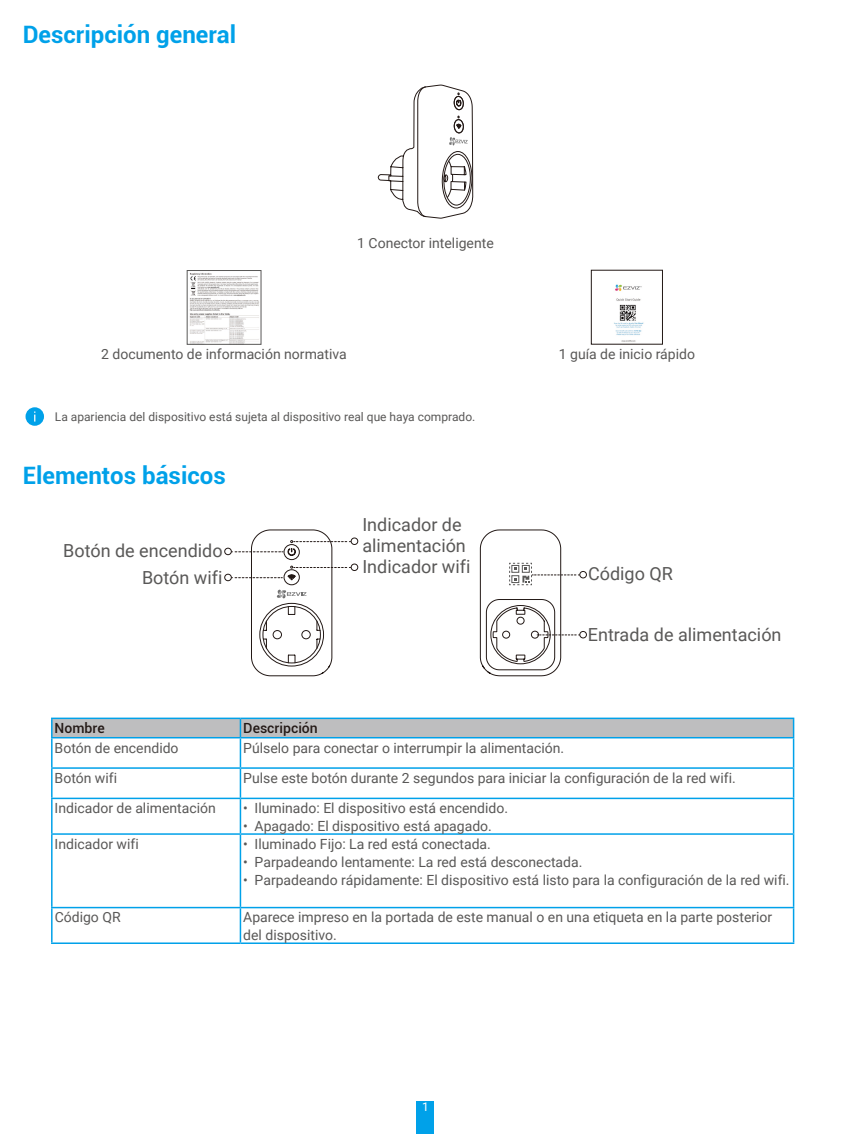
<style>
.page{position:relative;width:851px;height:1134px;background:#fff}
.page>*{position:absolute;margin:0;border:0;box-sizing:border-box;transform-origin:0 0}
.t1{font:700 24px "Roboto";color:#00a1e9}
.t2{font:18px/27.4px "Roboto";color:#595857;text-align:right}
.t3{font:14px/18px "Roboto";color:#595857}
.t4{font:500 14px "Roboto";color:#231916}
.t5{font:12px "Roboto";color:#595857}
.t6{font:12px "Roboto";color:#fff}
</style>
<div class="page">
<div style="left:417px;top:1101px;width:17px;height:33px;background:#00a1e9"></div>
<svg style="left:377px;top:92px;width:40px;height:120px"></svg>
<svg style="left:417px;top:84px;width:56px;height:135px"></svg>
<img style="left:189px;top:273px;width:70px;height:69px">
<div style="left:187px;top:270px;width:74px;height:74px;border:1px solid #595857"></div>
<img style="left:614px;top:284px;width:30px;height:58px">
<svg style="left:26px;top:407px;width:18px;height:19px"></svg>
<div style="left:224px;top:548px;width:8px;height:7px;border:1px solid #231916;border-radius:50%"></div>
<div style="left:224px;top:574px;width:8px;height:7px;border:1px solid #231916;border-radius:50%"></div>
<svg style="left:231px;top:529px;width:119px;height:147px"></svg>
<div style="left:351px;top:538px;width:7px;height:7px;border:1px solid #231916;border-radius:50%"></div>
<div style="left:351px;top:564px;width:7px;height:7px;border:1px solid #231916;border-radius:50%"></div>
<div style="left:579px;top:631px;width:7px;height:7px;border:1px solid #231916;border-radius:50%"></div>
<div style="left:579px;top:571px;width:7px;height:7px;border:1px solid #231916;border-radius:50%"></div>
<svg style="left:479px;top:529px;width:100px;height:148px"></svg>
<div style="left:511px;top:575px;width:8px;height:8px;border:1px solid #595857"></div>
<svg style="left:51px;top:718px;width:743px;height:80px"></svg>
<hr style="left:792px;top:769px;width:2px;height:29px;background:#00a1e9">
<hr style="left:51px;top:798px;width:189px;height:1px;background:#00a1e9">
<hr style="left:51px;top:799px;width:2px;height:34px;background:#00a1e9">
<hr style="left:240px;top:798px;width:554px;height:1px;background:#00a1e9">
<hr style="left:240px;top:799px;width:1px;height:34px;background:#00a1e9">
<hr style="left:792px;top:799px;width:2px;height:34px;background:#00a1e9">
<hr style="left:51px;top:833px;width:189px;height:2px;background:#00a1e9">
<hr style="left:51px;top:835px;width:2px;height:72px;background:#00a1e9">
<hr style="left:240px;top:833px;width:554px;height:2px;background:#00a1e9">
<hr style="left:240px;top:835px;width:1px;height:72px;background:#00a1e9">
<hr style="left:792px;top:835px;width:2px;height:72px;background:#00a1e9">
<hr style="left:51px;top:907px;width:189px;height:1px;background:#00a1e9">
<hr style="left:51px;top:908px;width:2px;height:34px;background:#00a1e9">
<hr style="left:240px;top:907px;width:554px;height:1px;background:#00a1e9">
<hr style="left:240px;top:908px;width:1px;height:34px;background:#00a1e9">
<hr style="left:792px;top:908px;width:2px;height:34px;background:#00a1e9">
<hr style="left:51px;top:942px;width:189px;height:2px;background:#00a1e9">
<hr style="left:240px;top:942px;width:554px;height:2px;background:#00a1e9">
<h1 class="t1" style="left:23px;top:18px;width:215px">Descripción general</h1>
<p class="t3" style="left:357px;top:233px;width:138px">1 Conector inteligente</p>
<p class="t3" style="left:101px;top:345px;width:247px">2 documento de información normativa</p>
<p class="t3" style="left:558px;top:345px;width:138px">1 guía de inicio rápido</p>
<p class="t5" style="left:55px;top:408px;width:422px">La apariencia del dispositivo está sujeta al dispositivo real que haya comprado.</p>
<h1 class="t1" style="left:23px;top:458px;width:204px">Elementos básicos</h1>
<p class="t2" style="left:63px;top:536px;width:161px">Botón de encendido<br>Botón wifi</p>
<p class="t2" style="left:362px;top:514px;width:105px;line-height:21px;text-align:left">Indicador de alimentación</p>
<p class="t2" style="left:362px;top:552px;width:110px">Indicador wifi</p>
<p class="t2" style="left:588px;top:560px;width:86px">Código QR</p>
<p class="t2" style="left:587px;top:620px;width:195px">Entrada de alimentación</p>
<p class="t4" style="left:55px;top:718px;width:52px">Nombre</p>
<p class="t4" style="left:243px;top:718px;width:76px">Descripción</p>
<p class="t3" style="left:55px;top:738px;width:125px">Botón de encendido</p>
<p class="t3" style="left:243px;top:738px;width:322px">Púlselo para conectar o interrumpir la alimentación.</p>
<p class="t3" style="left:55px;top:768px;width:64px">Botón wifi</p>
<p class="t3" style="left:243px;top:768px;width:494px">Pulse este botón durante 2 segundos para iniciar la configuración de la red wifi.</p>
<p class="t3" style="left:55px;top:799px;width:163px">Indicador de alimentación</p>
<p class="t3" style="left:243px;top:799px;width:266px">• Iluminado: El dispositivo está encendido.</p>
<p class="t3" style="left:243px;top:817px;width:250px">• Apagado: El dispositivo está apagado.</p>
<p class="t3" style="left:55px;top:834px;width:86px">Indicador wifi</p>
<p class="t3" style="left:243px;top:834px;width:249px">• Iluminado Fijo: La red está conectada.</p>
<p class="t3" style="left:243px;top:852px;width:340px">• Parpadeando lentamente: La red está desconectada.</p>
<p class="t3" style="left:243px;top:870px;width:547px">• Parpadeando rápidamente: El dispositivo está listo para la configuración de la red wifi.</p>
<p class="t3" style="left:55px;top:908px;width:67px">Código QR</p>
<p class="t3" style="left:243px;top:908px;width:530px">Aparece impreso en la portada de este manual o en una etiqueta en la parte posterior del dispositivo.</p>
<p class="t6" style="left:422px;top:1099px;width:8px">1</p>
</div>
